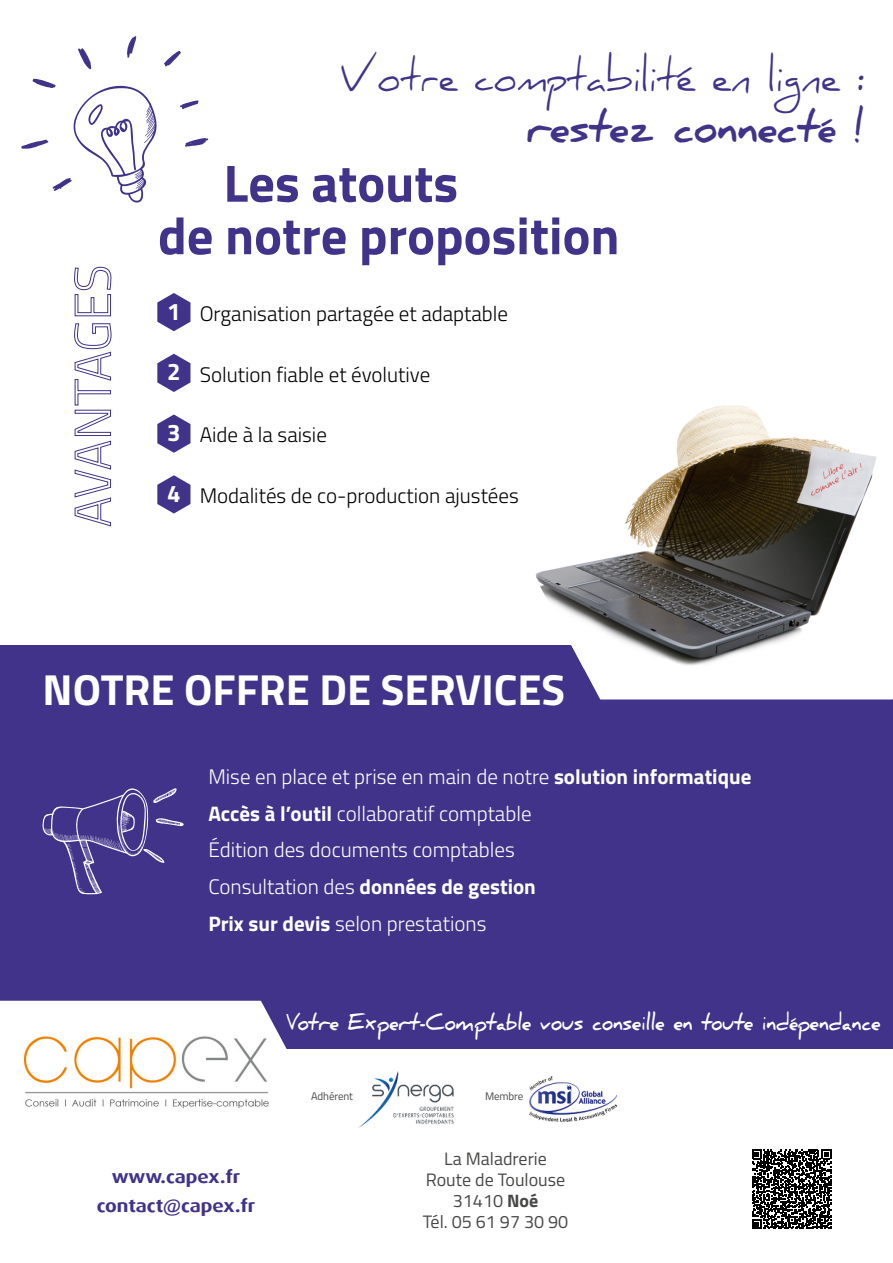
<style>
.page{position:relative;width:893px;height:1263px;background:#fff}
.page>*{position:absolute;margin:0;border:0;box-sizing:border-box;transform-origin:0 0}
.t1{font:700 52.5px/52.5px "Titillium";color:#41328a}
.t2{font:43.5px "Daniel";color:#41328a;scale:.87 1}
.t3{font:700 43.5px "Titillium";color:#fff}
.t4{font:700 43.5px "Daniel";color:#41328a;scale:.87 1}
.t5{font:700 22.5px "Daniel";color:#fff;scale:.8 1}
.t6{font:300 21px/36.8px "Titillium";color:#fff}
.t7{font:300 21px "Titillium";color:#000}
.t8{font:18px/21px "Titillium";color:#484847;text-align:center}
.t9{font:700 18px/29.1px "Dax Wide";color:#41328a;text-align:center}
.t10{font:10.95px "Titillium";letter-spacing:-.01em;color:#484847}
.s1{font-weight:700;font-size:24px;color:#fff}
.s2{font-weight:700}
</style>
<div class="page">
<div style="left:0;top:645px;width:893px;height:435px;background:#41328a"></div>
<svg style="left:42px;top:788px;width:142px;height:106px"></svg>
<div style="left:583px;top:668px;width:310px;height:31px;background:#fff"></div>
<img style="left:536px;top:405px;width:357px;height:263px">
<svg style="left:74px;top:323px;width:38px;height:204px"></svg>
<svg style="left:74px;top:266px;width:38px;height:51px"></svg>
<svg style="left:157px;top:293px;width:33px;height:38px"></svg>
<svg style="left:157px;top:354px;width:33px;height:38px"></svg>
<svg style="left:157px;top:414px;width:33px;height:39px"></svg>
<svg style="left:157px;top:475px;width:33px;height:38px"></svg>
<svg style="left:164px;top:50px;width:17px;height:17px"></svg>
<svg style="left:180px;top:100px;width:19px;height:9px"></svg>
<svg style="left:185px;top:138px;width:24px;height:9px"></svg>
<svg style="left:127px;top:36px;width:9px;height:22px"></svg>
<svg style="left:78px;top:48px;width:13px;height:22px"></svg>
<svg style="left:21px;top:79px;width:136px;height:124px"></svg>
<div style="left:0;top:1001px;width:287px;height:48px;background:#fff"></div>
<div style="left:0;top:1049px;width:893px;height:214px;background:#fff"></div>
<img style="left:555px;top:1082px;width:61px;height:40px">
<img style="left:358px;top:1071px;width:95px;height:57px">
<img style="left:10px;top:1034px;width:260px;height:75px">
<svg style="left:752px;top:1149px;width:79px;height:80px"></svg>
<h2 class="t2" style="left:340px;top:50px;width:606px">Votre comptabilité en ligne :</h2>
<h2 class="t4" style="left:526px;top:101px;width:392px">restez connecté !</h2>
<h1 class="t1" style="left:158px;top:154px;width:463px;text-indent:66px">Les atouts<br>de notre proposition</h1>
<p class="t7" style="left:167px;top:298px;width:342px"><span class="s1">1</span> Organisation partagée et adaptable</p>
<p class="t7" style="left:167px;top:359px;width:265px"><span class="s1">2</span> Solution fiable et évolutive</p>
<p class="t7" style="left:167px;top:420px;width:161px"><span class="s1">3</span> Aide à la saisie</p>
<p class="t7" style="left:167px;top:480px;width:353px"><span class="s1">4</span> Modalités de co-production ajustées</p>
<h2 class="t3" style="left:43px;top:656px;width:524px">NOTRE OFFRE DE SERVICES</h2>
<p class="t6" style="left:208px;top:757px;width:545px">Mise en place et prise en main de notre <span class="s2">solution informatique Accès à l’outil</span> collaboratif comptable<br>Édition des documents comptables<br>Consultation des <span class="s2">données de gestion<br>Prix sur devis</span> selon prestations</p>
<p class="t5" style="left:286px;top:1009px;width:745px">Votre Expert-Comptable vous conseille en toute indépendance</p>
<p class="t9" style="left:97px;top:1162px;width:160px">www.capex.fr contact@capex.fr</p>
<p class="t10" style="left:311px;top:1088px;width:43px">Adhérent</p>
<p class="t10" style="left:485px;top:1088px;width:40px">Membre</p>
<p class="t8" style="left:423px;top:1147px;width:147px">La Maladrerie<br>Route de Toulouse<br>31410 <span class="s2">Noé<br></span>Tél. 05 61 97 30 90</p>
</div>
